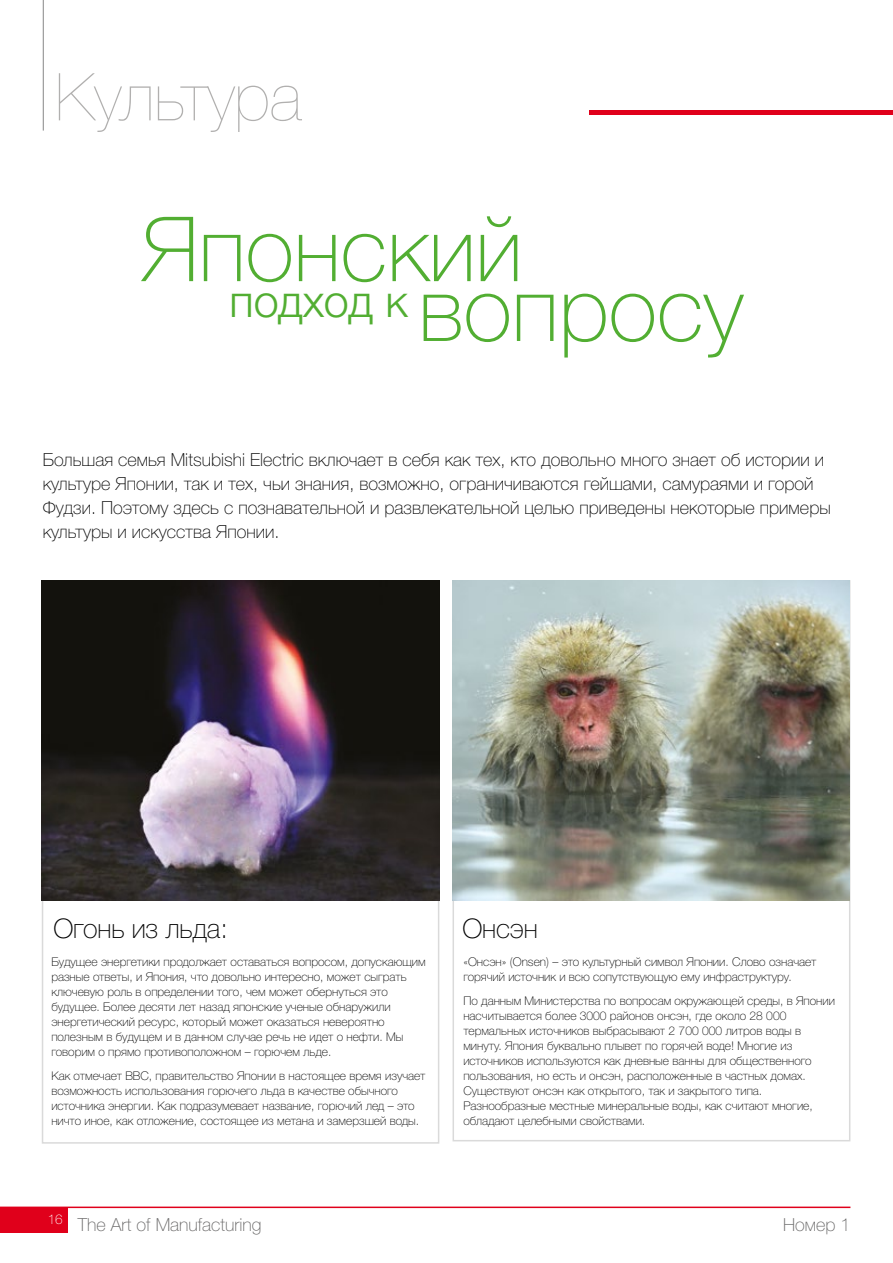
<style>
.page{position:relative;width:893px;height:1263px;background:#fff}
.page>*{position:absolute;margin:0;border:0;box-sizing:border-box;transform-origin:0 0}
.t1{font:100 90px "Helvetica Neue LTW1 G";color:#52ae32}
.t2{font:200 66px "Helvetica Neue";color:#b1b0af}
.t3{font:300 45px "Helvetica Neue LTW1 G";letter-spacing:-.01em;color:#52ae32}
.t4{font:100 27px "Helvetica Neue LTW1 G";letter-spacing:-.005em;color:#000}
.t5{font:100 18px/24px "Helvetica Neue LTW1 G";color:#000}
.t6{font:100 18px "Helvetica Neue LTW1 G";color:#646363}
.t7{font:100 12px/15px "Helvetica Neue LTW1 G";color:#000}
.s1{font-weight:100;font-size:90px}
</style>
<div class="page">
<div style="left:42px;top:582px;width:397px;height:562px;background:#fff;border:2px solid #dadada"></div>
<div style="left:453px;top:580px;width:397px;height:561px;background:#fff;border:2px solid #dadada"></div>
<img style="left:453px;top:580px;width:397px;height:320px">
<img style="left:42px;top:580px;width:397px;height:320px">
<div style="left:0;top:1207px;width:68px;height:25px;background:#e0001b"></div>
<hr style="left:43px;top:0;width:1px;height:131px;background:#878787">
<hr style="left:0;top:1206px;width:850px;height:2px;background:#e0001b">
<hr style="left:590px;top:110px;width:303px;height:4px;background:#e0001b">
<h2 class="t2" style="left:55px;top:46px;width:248px">Культура</h2>
<h1 class="t1" style="left:142px;top:196px;width:382px">Японский</h1>
<h3 class="t3" style="left:230px;top:273px;width:516px">подход к <span class="s1">вопросу</span></h3>
<p class="t5" style="left:43px;top:448px;width:789px">Большая семья Mitsubishi Electric включает в себя как тех, кто довольно много знает об истории и культуре Японии, так и тех, чьи знания, возможно, ограничиваются гейшами, самураями и горой Фудзи. Поэтому здесь с познавательной и развлекательной целью приведены некоторые примеры культуры и искусства Японии.</p>
<h3 class="t4" style="left:53px;top:913px;width:176px">Огонь из льда:</h3>
<h3 class="t4" style="left:462px;top:913px;width:77px">Онсэн</h3>
<p class="t7" style="left:51px;top:954px;width:376px">Будущее энергетики продолжает оставаться вопросом, допускающим разные ответы, и Япония, что довольно интересно, может сыграть ключевую роль в определении того, чем может обернуться это будущее. Более десяти лет назад японские ученые обнаружили энергетический ресурс, который может оказаться невероятно полезным в будущем и в данном случае речь не идет о нефти. Мы говорим о прямо противоположном – горючем льде.</p>
<p class="t7" style="left:51px;top:1068px;width:376px">Как отмечает BBC, правительство Японии в настоящее время изучает возможность использования горючего льда в качестве обычного источника энергии. Как подразумевает название, горючий лед – это ничто иное, как отложение, состоящее из метана и замерзшей воды.</p>
<p class="t7" style="left:463px;top:954px;width:355px">«Онсэн» (Onsen) – это культурный символ Японии. Слово означает горячий источник и всю сопутствующую ему инфраструктуру.</p>
<p class="t7" style="left:463px;top:993px;width:373px">По данным Министерства по вопросам окружающей среды, в Японии насчитывается более 3000 районов онсэн, где около 28 000 термальных источников выбрасывают 2 700 000 литров воды в минуту. Япония буквально плывет по горячей воде! Многие из источников используются как дневные ванны для общественного пользования, но есть и онсэн, расположенные в частных домах.<br>Существуют онсэн как открытого, так и закрытого типа.<br>Разнообразные местные минеральные воды, как считают многие, обладают целебными свойствами.</p>
<h3 class="t6" style="left:48px;top:1214px;width:215px"><sup>16</sup> The Art of Manufacturing</h3>
<h3 class="t6" style="left:783px;top:1214px;width:69px">Номер 1</h3>
</div>
